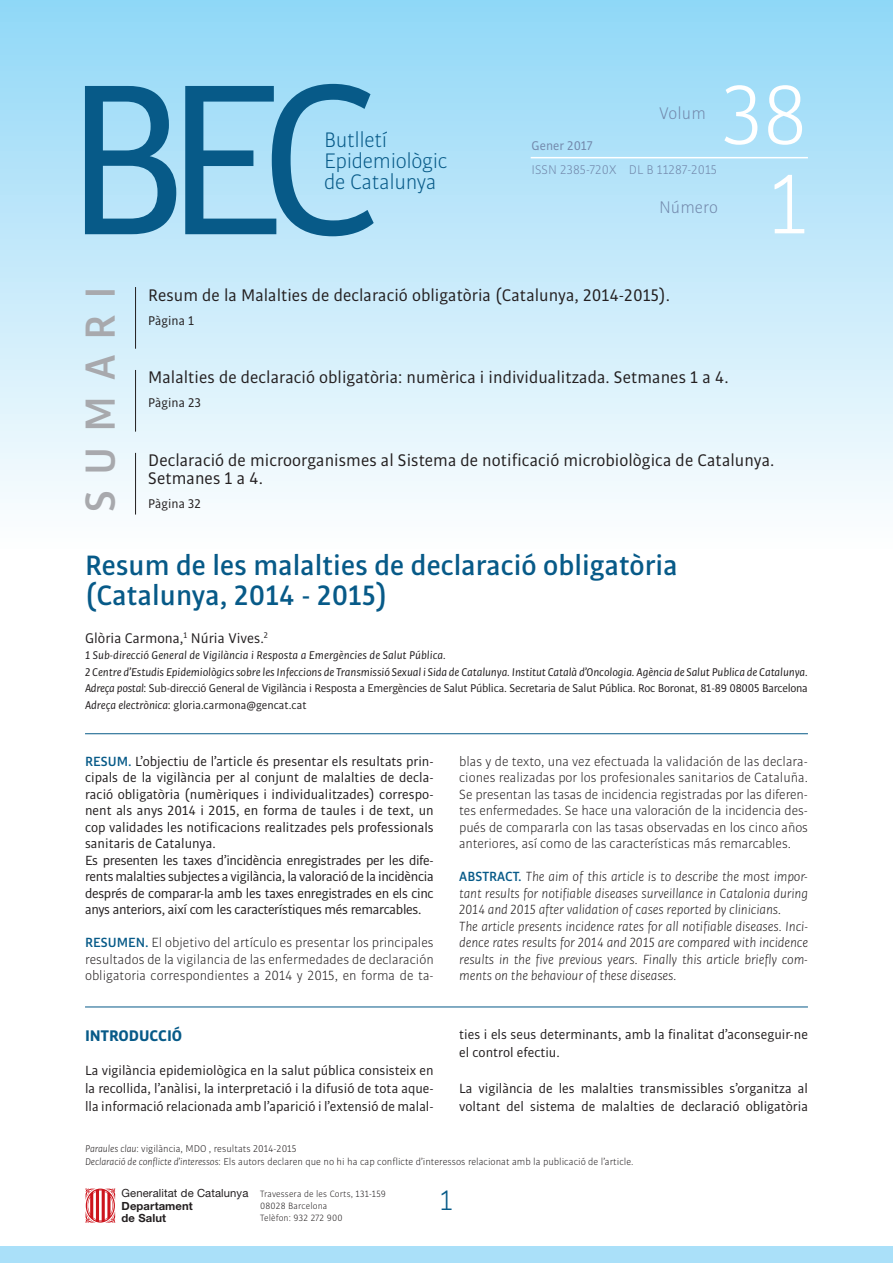
<style>
.page{position:relative;width:893px;height:1263px;background:#fff}
.page>*{position:absolute;margin:0;border:0;box-sizing:border-box;transform-origin:0 0}
.t1{font:229.5px "Bulo";color:#075a88}
.t2{font:300 90px/89.2px "Bulo";color:#fff;text-align:center}
.t3{font:500 45px "Bulo";letter-spacing:.335em;color:#a8a9ad}
.t4{font:500 30px/30px "Bulo";color:#075a88}
.t5{font:300 30px "Bulo";color:#075a88}
.t6{font:300 22.5px/21px "Bulo";letter-spacing:-.015em;color:#075a88}
.t7{font:18px/18px "Bulo";color:#231f20}
.t8{font:300 18px "Bulo";color:#7288ab}
.t9{font:700 16.5px "Bulo";color:#075a88}
.t10{font:15px "Bulo";color:#231f20}
.t11{font:14.25px/16.5px "Bulo";color:#231f20}
.t12{font:300 14.25px/16.5px "Bulo";letter-spacing:-.005em;color:#231f20;text-align:justify}
.t13{font:italic 300 14.25px/16.5px "Bulo";color:#231f20}
.t14{font:300 13.5px "Bulo";color:#7288ab}
.t15{font:13.5px "Bulo";color:#231f20}
.t16{font:13.5px "Bulo";color:#7288ab}
.t17{font:italic 12px/16.5px "Bulo";color:#231f20}
.t18{font:11.25px "Helvetica Neue";letter-spacing:.01em;color:#231f20}
.t19{font:700 11.25px/12.8px "Helvetica Neue";letter-spacing:.01em;color:#231f20}
.t20{font:300 10.5px/13.5px "Bulo";color:#231f20}
.t21{font:300 9.75px/12px "Bulo";letter-spacing:.015em;color:#231f20}
.s1{font-style:normal}
.s2{font-weight:500;color:#075a88}
.s3{font-weight:500;font-style:normal;color:#075a88}
.s4{font-style:italic}
</style>
<div class="page">
<div style="left:0;top:1246px;width:893px;height:17px;background:#aae0f9"></div>
<div style="left:0;top:0;width:893px;height:553px;background:linear-gradient(to bottom,#90d7f7,#fffefe)"></div>
<hr style="left:531px;top:157px;width:277px;height:1px;background:#fff">
<hr style="left:135px;top:287px;width:1px;height:62px;background:#231f20">
<hr style="left:135px;top:370px;width:1px;height:62px;background:#231f20">
<hr style="left:135px;top:453px;width:1px;height:61px;background:#231f20">
<hr style="left:85px;top:733px;width:723px;height:1px;background:#075a88">
<svg style="left:85px;top:1188px;width:30px;height:35px"></svg>
<hr style="left:85px;top:1007px;width:723px;height:1px;background:#075a88">
<h1 class="t1" style="left:63px;top:17px;width:318px">BEC</h1>
<h3 class="t6" style="left:324px;top:129px;width:125px">Butlletí<br>Epidemiològic de Catalunya</h3>
<h2 class="t2" style="left:722px;top:69px;width:87px">38<br>1</h2>
<p class="t8" style="left:659px;top:102px;width:48px">Volum</p>
<p class="t16" style="left:531px;top:137px;width:63px">Gener 2017</p>
<p class="t14" style="left:531px;top:161px;width:187px">ISSN 2385-720X DL B 11287-2015</p>
<p class="t8" style="left:659px;top:196px;width:60px">Número</p>
<h3 class="t3" style="left:72px;top:512px;width:227px;rotate:-90deg">SUMARI</h3>
<p class="t7" style="left:148px;top:286px;width:523px">Resum de la Malalties de declaració obligatòria (Catalunya, 2014-2015).</p>
<p class="t15" style="left:148px;top:312px;width:47px">Pàgina 1</p>
<p class="t7" style="left:148px;top:368px;width:582px">Malalties de declaració obligatòria: numèrica i individualitzada. Setmanes 1 a 4.</p>
<p class="t15" style="left:148px;top:394px;width:54px">Pàgina 23</p>
<p class="t7" style="left:148px;top:451px;width:628px">Declaració de microorganismes al Sistema de notificació microbiològica de Catalunya.<br>Setmanes 1 a 4.</p>
<p class="t15" style="left:148px;top:496px;width:54px">Pàgina 32</p>
<h3 class="t4" style="left:85px;top:550px;width:594px">Resum de les malalties de declaració obligatòria (Catalunya, 2014 - 2015)</h3>
<p class="t10" style="left:85px;top:628px;width:185px">Glòria Carmona,<sup>1</sup> Núria Vives.<sup>2</sup></p>
<p class="t17" style="left:85px;top:647px;width:724px">1 Sub-direcció General de Vigilància i Resposta a Emergències de Salut Pública.<br>2 Centre d’Estudis Epidemiològics sobre les Infeccions de Transmissió Sexual i Sida de Catalunya. Institut Català d’Oncologia. Agència de Salut Publica de Catalunya.<br>Adreça postal<span class="s1">: Sub-direcció General de Vigilància i Resposta a Emergències de Salut Pública. Secretaria de Salut Pública. Roc Boronat, 81-89 08005 Barcelona </span>Adreça electrònica<span class="s1">: gloria.carmona@gencat.cat</span></p>
<p class="t11" style="left:85px;top:753px;width:350px"><span class="s2">RESUM.</span> L’objectiu de l’article és presentar els resultats prin&shy;cipals de la vigilància per al conjunt de malalties de decla&shy;ració obligatòria (numèriques i individualitzades) correspo&shy;nent als anys 2014 i 2015, en forma de taules i de text, un cop validades les notificacions realitzades pels professionals sanitaris de Catalunya.<br>Es presenten les taxes d’incidència enregistrades per les dife&shy;rents malalties subjectes a vigilància, la valoració de la incidència després de comparar-la amb les taxes enregistrades en els cinc anys anteriors, així com les característiques més remarcables.</p>
<p class="t12" style="left:85px;top:934px;width:350px"><span class="s2">RESUMEN.</span> El objetivo del artículo es presentar los principales resultados de la vigilancia de las enfermedades de declaración obligatoria correspondientes a 2014 y 2015, en forma de ta-</p>
<p class="t9" style="left:85px;top:1024px;width:99px">INTRODUCCIÓ</p>
<p class="t11" style="left:85px;top:1061px;width:350px;line-height:18px;text-align:justify">La vigilància epidemiològica en la salut pública consisteix en la recollida, l’anàlisi, la interpretació i la difusió de tota aque&shy;lla informació relacionada amb l’aparició i l’extensió de malal-</p>
<p class="t12" style="left:459px;top:753px;width:350px">blas y de texto, una vez efectuada la validación de las declara&shy;ciones realizadas por los profesionales sanitarios de Cataluña.<br>Se presentan las tasas de incidencia registradas por las diferen&shy;tes enfermedades. Se hace una valoración de la incidencia des&shy;pués de compararla con las tasas observadas en los cinco años anteriores, así como de las características más remarcables.</p>
<p class="t13" style="left:459px;top:868px;width:350px"><span class="s3">ABSTRACT.</span> The aim of this article is to describe the most impor&shy;tant results for notifiable diseases surveillance in Catalonia during 2014 and 2015 after validation of cases reported by clinicians.<br>The article presents incidence rates for all notifiable diseases. Inci&shy;dence rates results for 2014 and 2015 are compared with incidence results in the five previous years. Finally this article briefly com&shy;ments on the behaviour of these diseases.</p>
<p class="t11" style="left:459px;top:1025px;width:350px;line-height:18px">ties i els seus determinants, amb la finalitat d’aconseguir-ne el control efectiu.</p>
<p class="t11" style="left:459px;top:1079px;width:350px;line-height:18px">La vigilància de les malalties transmissibles s’organitza al voltant del sistema de malalties de declaració obligatòria</p>
<p class="t20" style="left:85px;top:1141px;width:550px"><span class="s4">Paraules clau</span>: vigilància, MDO , resultats 2014-2015<br><span class="s4">Declaració de conflicte d’interessos</span>: Els autors declaren que no hi ha cap conflicte d’interessos relacionat amb la publicació de l’article.</p>
<p class="t18" style="left:122px;top:1186px;width:128px">Generalitat de Catalunya</p>
<p class="t19" style="left:122px;top:1199px;width:73px">Departament de Salut</p>
<p class="t21" style="left:260px;top:1187px;width:127px">Travessera de les Corts, 131-159<br>08028 Barcelona<br>Telèfon: 932 272 900</p>
<h3 class="t5" style="left:440px;top:1182px;width:15px">1</h3>
</div>
